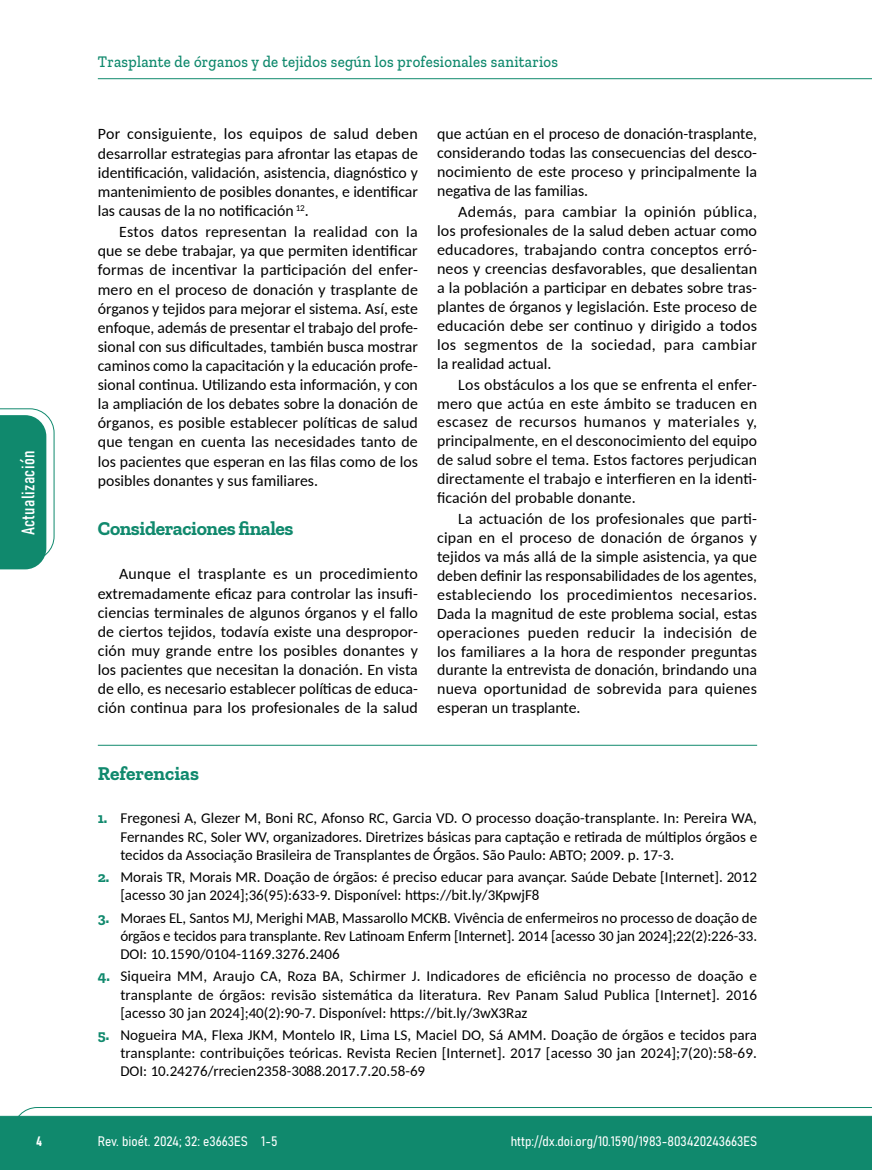
<style>
.page{position:relative;width:872px;height:1170px;background:#fff}
.page>*{position:absolute;margin:0;border:0;box-sizing:border-box;transform-origin:0 0}
.t1{font:700 19.5px "Zilla Slab";letter-spacing:-.02em;color:#10896d}
.t2{font:700 19.5px "Zilla Slab";color:#10896d}
.t3{font:18px "Bahnschrift";letter-spacing:.02em;color:#fff}
.t4{font:500 16.5px "Zilla Slab";letter-spacing:.02em;color:#10896d;scale:.9 1}
.t5{font:15.75px/18.9px "Carlito";color:#000;text-align:justify}
.t6{font:15px/18.1px "Carlito";color:#000;text-align:justify}
.t7{font:13.5px "Bahnschrift";color:#fff}
.s1{font-family:"Zilla Slab";font-weight:700;color:#10896d}
</style>
<div class="page">
<svg style="left:12px;top:1107px;width:860px;height:62px;background:#2e987f"></svg>
<hr style="left:98px;top:78px;width:774px;height:1px;background:#10896d">
<svg style="left:0;top:408px;width:55px;height:161px"></svg>
<hr style="left:98px;top:744px;width:659px;height:1px;background:#10896d">
<p class="t3" style="left:15px;top:535px;width:86px;rotate:-90deg">Actualización</p>
<p class="t4" style="left:98px;top:53px;width:513px">Trasplante de órganos y de tejidos según los profesionales sanitarios</p>
<p class="t5" style="left:98px;top:124px;width:321px">Por consiguiente, los equipos de salud deben desarrollar estrategias para afrontar las etapas de identificación, validación, asistencia, diagnóstico y mantenimiento de posibles donantes, e identificar las causas de la no notificación <sup>12</sup>.</p>
<p class="t5" style="left:98px;top:222px;width:322px;text-indent:21px">Estos datos representan la realidad con la que se debe trabajar, ya que permiten identificar formas de incentivar la participación del enfer&shy;mero en el proceso de donación y trasplante de órganos y tejidos para mejorar el sistema. Así, este enfoque, además de presentar el trabajo del profe&shy;sional con sus dificultades, también busca mostrar caminos como la capacitación y la educación profe&shy;sional continua. Utilizando esta información, y con la ampliación de los debates sobre la donación de órganos, es posible establecer políticas de salud que tengan en cuenta las necesidades tanto de los pacientes que esperan en las filas como de los posibles donantes y sus familiares.</p>
<p class="t1" style="left:98px;top:517px;width:197px">Consideraciones finales</p>
<p class="t5" style="left:98px;top:564px;width:321px;text-indent:21px">Aunque el trasplante es un procedimiento extremadamente eficaz para controlar las insufi&shy;ciencias terminales de algunos órganos y el fallo de ciertos tejidos, todavía existe una despropor&shy;ción muy grande entre los posibles donantes y los pacientes que necesitan la donación. En vista de ello, es necesario establecer políticas de educa&shy;ción continua para los profesionales de la salud</p>
<p class="t5" style="left:437px;top:124px;width:322px">que actúan en el proceso de donación-trasplante, considerando todas las consecuencias del desco&shy;nocimiento de este proceso y principalmente la negativa de las familias.</p>
<p class="t5" style="left:437px;top:202px;width:322px;text-indent:21px">Además, para cambiar la opinión pública, los profesionales de la salud deben actuar como educadores, trabajando contra conceptos erró&shy;neos y creencias desfavorables, que desalientan a la población a participar en debates sobre tras&shy;plantes de órganos y legislación. Este proceso de educación debe ser continuo y dirigido a todos los segmentos de la sociedad, para cambiar la realidad actual.</p>
<p class="t5" style="left:437px;top:374px;width:321px;text-indent:21px">Los obstáculos a los que se enfrenta el enfer&shy;mero que actúa en este ámbito se traducen en escasez de recursos humanos y materiales y, principalmente, en el desconocimiento del equipo de salud sobre el tema. Estos factores perjudican directamente el trabajo e interfieren en la identi&shy;ficación del probable donante.</p>
<p class="t5" style="left:437px;top:508px;width:321px;text-indent:21px">La actuación de los profesionales que parti&shy;cipan en el proceso de donación de órganos y tejidos va más allá de la simple asistencia, ya que deben definir las responsabilidades de los agentes, estableciendo los procedimientos necesarios.<br>Dada la magnitud de este problema social, estas operaciones pueden reducir la indecisión de los familiares a la hora de responder preguntas durante la entrevista de donación, brindando una nueva oportunidad de sobrevida para quienes esperan un trasplante.</p>
<p class="t2" style="left:98px;top:762px;width:103px">Referencias</p>
<p class="t6" style="left:120px;top:808px;width:638px;text-indent:-22px"><span class="s1">1.</span> Fregonesi A, Glezer M, Boni RC, Afonso RC, Garcia VD. O processo doação-transplante. In: Pereira WA, Fernandes RC, Soler WV, organizadores. Diretrizes básicas para captação e retirada de múltiplos órgãos e tecidos da Associação Brasileira de Transplantes de Órgãos. São Paulo: ABTO; 2009. p. 17-3.</p>
<p class="t6" style="left:120px;top:867px;width:638px;text-indent:-22px"><span class="s1">2.</span> Morais TR, Morais MR. Doação de órgãos: é preciso educar para avançar. Saúde Debate [Internet]. 2012 [acesso 30 jan 2024];36(95):633-9. Disponível: https://bit.ly/3KpwjF8</p>
<p class="t6" style="left:120px;top:907px;width:638px;text-indent:-22px"><span class="s1">3.</span> Moraes EL, Santos MJ, Merighi MAB, Massarollo MCKB. Vivência de enfermeiros no processo de doação de órgãos e tecidos para transplante. Rev Latinoam Enferm [Internet]. 2014 [acesso 30 jan 2024];22(2):226-33.<br>DOI: 10.1590/0104-1169.3276.2406</p>
<p class="t6" style="left:120px;top:966px;width:638px;text-indent:-22px"><span class="s1">4.</span> Siqueira MM, Araujo CA, Roza BA, Schirmer J. Indicadores de eficiência no processo de doação e transplante de órgãos: revisão sistemática da literatura. Rev Panam Salud Publica [Internet]. 2016 [acesso 30 jan 2024];40(2):90-7. Disponível: https://bit.ly/3wX3Raz</p>
<p class="t6" style="left:120px;top:1025px;width:638px;text-indent:-22px"><span class="s1">5.</span> Nogueira MA, Flexa JKM, Montelo IR, Lima LS, Maciel DO, Sá AMM. Doação de órgãos e tecidos para transplante: contribuições teóricas. Revista Recien [Internet]. 2017 [acesso 30 jan 2024];7(20):58-69.<br>DOI: 10.24276/rrecien2358-3088.2017.7.20.58-69</p>
<p class="t7" style="left:36px;top:1130px;width:7px">4</p>
<p class="t7" style="left:98px;top:1131px;width:181px">Rev. bioét. 2024; 32: e3663ES 1-5</p>
<p class="t7" style="left:510px;top:1131px;width:248px">http://dx.doi.org/10.1590/1983-803420243663ES</p>
</div>
